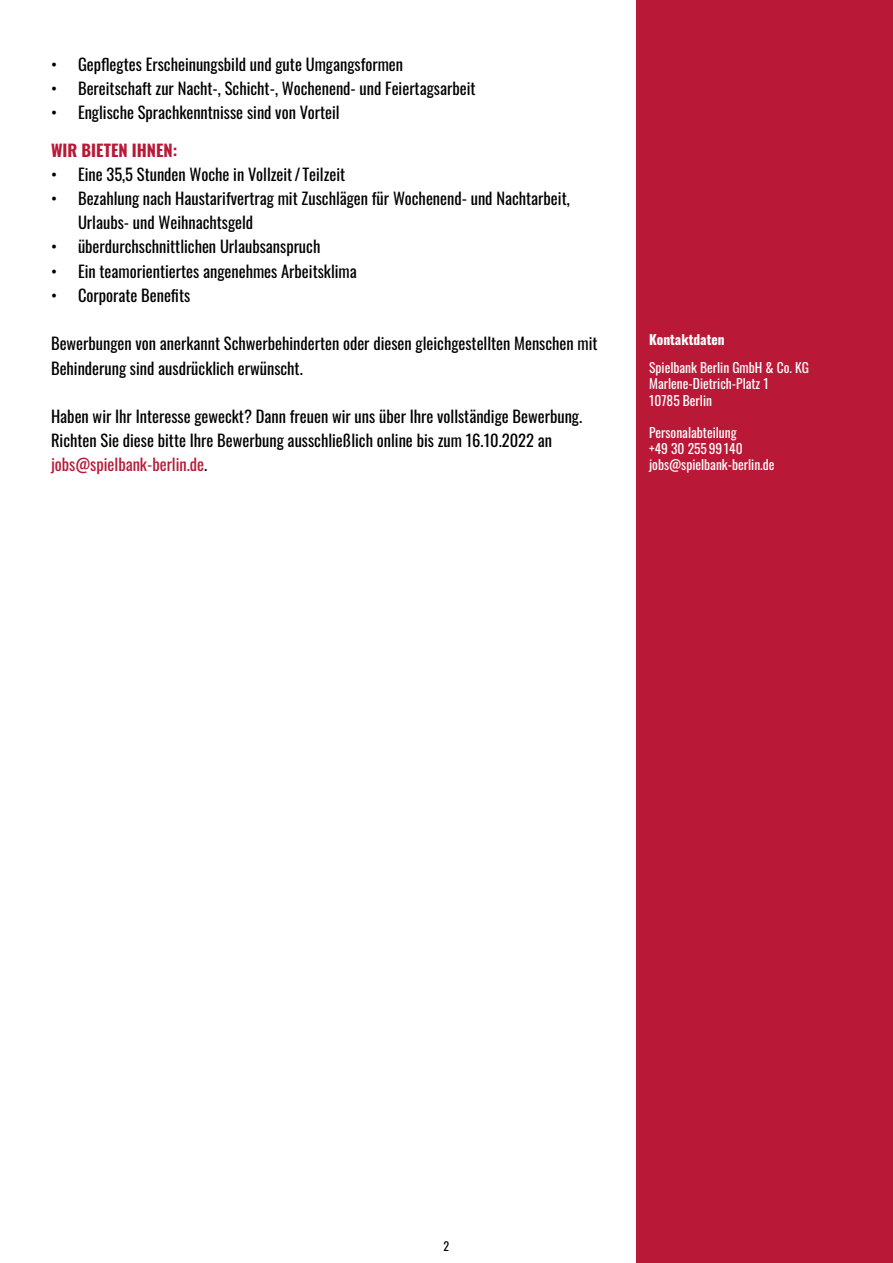
<style>
.page{position:relative;width:893px;height:1263px;background:#fff}
.page>*{position:absolute;margin:0;border:0;box-sizing:border-box;transform-origin:0 0}
.t1{font:16.5px/24.2px "Oswald";color:#000}
.t2{font:700 16.5px "Oswald";color:#b91937}
.t3{font:13.5px/16.2px "Oswald";color:#fff}
.t4{font:700 13.5px "Oswald";color:#fff}
.t5{font:12px "Oswald";color:#000}
.s1{color:#b91937}
</style>
<div class="page">
<div style="left:636px;top:0;width:257px;height:1263px;background:#b91937"></div>
<p class="t1" style="left:51px;top:50px;width:354px">• Gepflegtes Erscheinungsbild und gute Umgangsformen</p>
<p class="t1" style="left:51px;top:75px;width:426px">• Bereitschaft zur Nacht-, Schicht-, Wochenend- und Feiertagsarbeit</p>
<p class="t1" style="left:51px;top:99px;width:290px">• Englische Sprachkenntnisse sind von Vorteil</p>
<p class="t2" style="left:51px;top:141px;width:128px">WIR BIETEN IHNEN:</p>
<p class="t1" style="left:51px;top:160px;width:296px">• Eine 35,5 Stunden Woche in Vollzeit / Teilzeit</p>
<p class="t1" style="left:78px;top:185px;width:493px;text-indent:-27px">• Bezahlung nach Haustarifvertrag mit Zuschlägen für Wochenend- und Nachtarbeit,<br>Urlaubs- und Weihnachtsgeld</p>
<p class="t1" style="left:51px;top:233px;width:271px">• überdurchschnittlichen Urlaubsanspruch</p>
<p class="t1" style="left:51px;top:257px;width:307px">• Ein teamorientiertes angenehmes Arbeitsklima</p>
<p class="t1" style="left:51px;top:281px;width:141px">• Corporate Benefits</p>
<p class="t1" style="left:51px;top:330px;width:548px">Bewerbungen von anerkannt Schwerbehinderten oder diesen gleichgestellten Menschen mit<br>Behinderung sind ausdrücklich erwünscht.</p>
<p class="t1" style="left:51px;top:402px;width:533px">Haben wir Ihr Interesse geweckt? Dann freuen wir uns über Ihre vollständige Bewerbung.<br>Richten Sie diese bitte Ihre Bewerbung ausschließlich online bis zum 16.10.2022 an <span class="s1">jobs@spielbank-berlin.de</span>.</p>
<p class="t4" style="left:649px;top:332px;width:77px">Kontaktdaten</p>
<p class="t3" style="left:649px;top:358px;width:161px">Spielbank Berlin GmbH &amp; Co. KG<br>Marlene-Dietrich-Platz 1<br>10785 Berlin</p>
<p class="t3" style="left:649px;top:423px;width:127px">Personalabteilung<br>+49 30 255 99 140 jobs@spielbank-berlin.de</p>
<p class="t5" style="left:444px;top:1236px;width:7px">2</p>
</div>
